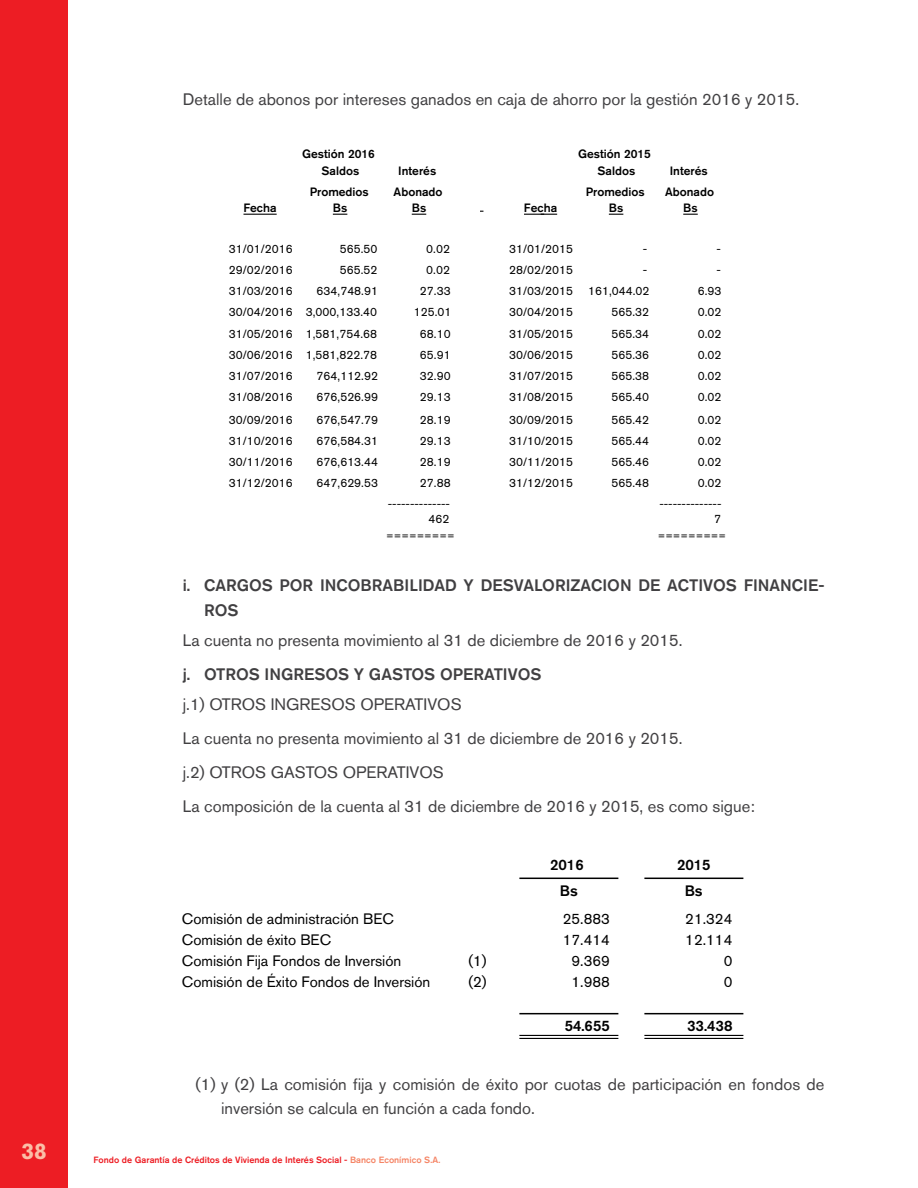
<style>
.page{position:relative;width:918px;height:1188px;background:#fff}
.page>*{position:absolute;margin:0;border:0;box-sizing:border-box;transform-origin:0 0}
.t1{font:700 22.5px "Akzidenz Grotesk BQ";color:#fbbea7}
.t2{font:16.5px/34px "Akzidenz Grotesk BQ";color:#414042}
.t3{font:500 16.5px/25.5px "Akzidenz Grotesk BQ";color:#414042}
.t4{font:15px "Akzidenz Grotesk BQ";color:#010101}
.t5{font:500 15px "Akzidenz Grotesk BQ";color:#010101}
.t6{font:12px "Akzidenz Grotesk BQ";color:#010101}
.t7{font:500 12px "Akzidenz Grotesk BQ";color:#010101}
.t8{font:10.5px "Akzidenz Grotesk BQ";color:#010101}
.t9{font:500 9px "Akzidenz Grotesk BQ";color:#ed1d24}
.s1{color:#f58465}
</style>
<div class="page">
<div style="left:0;top:0;width:68px;height:1188px;background:#ed1d24"></div>
<hr style="left:243px;top:214px;width:34px;height:1px;background:#010101">
<svg style="left:333px;top:214px;width:14px;height:1px"></svg>
<svg style="left:412px;top:214px;width:14px;height:1px"></svg>
<hr style="left:524px;top:214px;width:33px;height:1px;background:#010101">
<svg style="left:609px;top:214px;width:14px;height:1px"></svg>
<svg style="left:683px;top:214px;width:15px;height:1px"></svg>
<hr style="left:519px;top:878px;width:99px;height:1px;background:#000">
<hr style="left:519px;top:1013px;width:99px;height:1px;background:#000">
<hr style="left:519px;top:1035px;width:99px;height:1px;background:#000">
<hr style="left:519px;top:1038px;width:99px;height:1px;background:#000">
<hr style="left:644px;top:878px;width:99px;height:1px;background:#000">
<hr style="left:644px;top:1013px;width:99px;height:1px;background:#000">
<hr style="left:644px;top:1035px;width:99px;height:1px;background:#000">
<hr style="left:644px;top:1038px;width:99px;height:1px;background:#000">
<h1 class="t1" style="left:21px;top:1138px;width:27px">38</h1>
<h2 class="t2" style="left:183px;top:82px;width:618px">Detalle de abonos por intereses ganados en caja de ahorro por la gestión 2016 y 2015.</h2>
<p class="t7" style="left:302px;top:147px;width:74px">Gestión 2016</p>
<p class="t7" style="left:578px;top:147px;width:74px">Gestión 2015</p>
<p class="t7" style="left:322px;top:163px;width:39px">Saldos</p>
<p class="t7" style="left:398px;top:163px;width:39px">Interés</p>
<p class="t7" style="left:598px;top:163px;width:39px">Saldos</p>
<p class="t7" style="left:670px;top:163px;width:39px">Interés</p>
<p class="t7" style="left:310px;top:184px;width:61px">Promedios</p>
<p class="t7" style="left:394px;top:184px;width:50px">Abonado</p>
<p class="t7" style="left:586px;top:184px;width:61px">Promedios</p>
<p class="t7" style="left:665px;top:184px;width:50px">Abonado</p>
<p class="t7" style="left:243px;top:201px;width:35px">Fecha</p>
<p class="t7" style="left:333px;top:201px;width:16px">Bs</p>
<p class="t7" style="left:412px;top:201px;width:16px">Bs</p>
<p class="t7" style="left:524px;top:201px;width:35px">Fecha</p>
<p class="t7" style="left:609px;top:201px;width:16px">Bs</p>
<p class="t7" style="left:683px;top:201px;width:16px">Bs</p>
<p class="t6" style="left:229px;top:241px;width:65px">31/01/2016</p>
<p class="t6" style="left:340px;top:241px;width:39px">565.50</p>
<p class="t6" style="left:426px;top:241px;width:25px">0.02</p>
<p class="t6" style="left:509px;top:241px;width:65px">31/01/2015</p>
<p class="t6" style="left:643px;top:241px;width:6px">-</p>
<p class="t6" style="left:717px;top:241px;width:6px">-</p>
<p class="t6" style="left:229px;top:262px;width:65px">29/02/2016</p>
<p class="t6" style="left:340px;top:262px;width:39px">565.52</p>
<p class="t6" style="left:426px;top:262px;width:25px">0.02</p>
<p class="t6" style="left:509px;top:262px;width:65px">28/02/2015</p>
<p class="t6" style="left:643px;top:262px;width:6px">-</p>
<p class="t6" style="left:717px;top:262px;width:6px">-</p>
<p class="t6" style="left:229px;top:283px;width:65px">31/03/2016</p>
<p class="t6" style="left:317px;top:283px;width:63px">634,748.91</p>
<p class="t6" style="left:420px;top:283px;width:32px">27.33</p>
<p class="t6" style="left:509px;top:283px;width:142px">31/03/2015 161,044.02</p>
<p class="t6" style="left:698px;top:283px;width:25px">6.93</p>
<p class="t6" style="left:229px;top:304px;width:150px">30/04/2016 3,000,133.40</p>
<p class="t6" style="left:414px;top:304px;width:39px">125.01</p>
<p class="t6" style="left:509px;top:304px;width:65px">30/04/2015</p>
<p class="t6" style="left:611px;top:304px;width:39px">565.32</p>
<p class="t6" style="left:698px;top:304px;width:25px">0.02</p>
<p class="t6" style="left:229px;top:327px;width:150px">31/05/2016 1,581,754.68</p>
<p class="t6" style="left:420px;top:327px;width:32px">68.10</p>
<p class="t6" style="left:509px;top:327px;width:65px">31/05/2015</p>
<p class="t6" style="left:611px;top:327px;width:39px">565.34</p>
<p class="t6" style="left:698px;top:327px;width:25px">0.02</p>
<p class="t6" style="left:229px;top:348px;width:150px">30/06/2016 1,581,822.78</p>
<p class="t6" style="left:420px;top:348px;width:32px">65.91</p>
<p class="t6" style="left:509px;top:348px;width:65px">30/06/2015</p>
<p class="t6" style="left:611px;top:348px;width:39px">565.36</p>
<p class="t6" style="left:698px;top:348px;width:25px">0.02</p>
<p class="t6" style="left:229px;top:369px;width:65px">31/07/2016</p>
<p class="t6" style="left:317px;top:369px;width:63px">764,112.92</p>
<p class="t6" style="left:420px;top:369px;width:32px">32.90</p>
<p class="t6" style="left:509px;top:369px;width:65px">31/07/2015</p>
<p class="t6" style="left:611px;top:369px;width:39px">565.38</p>
<p class="t6" style="left:698px;top:369px;width:25px">0.02</p>
<p class="t6" style="left:229px;top:390px;width:65px">31/08/2016</p>
<p class="t6" style="left:317px;top:390px;width:63px">676,526.99</p>
<p class="t6" style="left:420px;top:390px;width:32px">29.13</p>
<p class="t6" style="left:509px;top:390px;width:65px">31/08/2015</p>
<p class="t6" style="left:611px;top:390px;width:39px">565.40</p>
<p class="t6" style="left:698px;top:390px;width:25px">0.02</p>
<p class="t6" style="left:229px;top:412px;width:65px">30/09/2016</p>
<p class="t6" style="left:317px;top:412px;width:63px">676,547.79</p>
<p class="t6" style="left:420px;top:412px;width:32px">28.19</p>
<p class="t6" style="left:509px;top:412px;width:65px">30/09/2015</p>
<p class="t6" style="left:611px;top:412px;width:39px">565.42</p>
<p class="t6" style="left:698px;top:412px;width:25px">0.02</p>
<p class="t6" style="left:229px;top:433px;width:65px">31/10/2016</p>
<p class="t6" style="left:317px;top:433px;width:63px">676,584.31</p>
<p class="t6" style="left:420px;top:433px;width:32px">29.13</p>
<p class="t6" style="left:509px;top:433px;width:65px">31/10/2015</p>
<p class="t6" style="left:611px;top:433px;width:39px">565.44</p>
<p class="t6" style="left:698px;top:433px;width:25px">0.02</p>
<p class="t6" style="left:229px;top:454px;width:65px">30/11/2016</p>
<p class="t6" style="left:317px;top:454px;width:63px">676,613.44</p>
<p class="t6" style="left:420px;top:454px;width:32px">28.19</p>
<p class="t6" style="left:509px;top:454px;width:65px">30/11/2015</p>
<p class="t6" style="left:611px;top:454px;width:39px">565.46</p>
<p class="t6" style="left:698px;top:454px;width:25px">0.02</p>
<p class="t6" style="left:229px;top:475px;width:65px">31/12/2016</p>
<p class="t6" style="left:317px;top:475px;width:63px">647,629.53</p>
<p class="t6" style="left:420px;top:475px;width:32px">27.88</p>
<p class="t6" style="left:509px;top:475px;width:65px">31/12/2015</p>
<p class="t6" style="left:611px;top:475px;width:39px">565.48</p>
<p class="t6" style="left:698px;top:475px;width:25px">0.02</p>
<p class="t6" style="left:388px;top:496px;width:64px">--------------</p>
<p class="t6" style="left:659px;top:496px;width:64px">--------------</p>
<p class="t6" style="left:428px;top:511px;width:22px">462</p>
<p class="t6" style="left:714px;top:511px;width:8px">7</p>
<p class="t8" style="left:386px;top:529px;width:70px">=========</p>
<p class="t8" style="left:658px;top:529px;width:70px">=========</p>
<h2 class="t3" style="left:204px;top:572px;width:622px;text-indent:-21px">i. CARGOS POR INCOBRABILIDAD Y DESVALORIZACION DE ACTIVOS FINANCIE-<br>ROS</h2>
<h2 class="t2" style="left:183px;top:623px;width:501px">La cuenta no presenta movimiento al 31 de diciembre de 2016 y 2015.</h2>
<h2 class="t3" style="left:183px;top:661px;width:360px">j. OTROS INGRESOS Y GASTOS OPERATIVOS</h2>
<h2 class="t2" style="left:183px;top:687px;width:573px">j.1) OTROS INGRESOS OPERATIVOS<br>La cuenta no presenta movimiento al 31 de diciembre de 2016 y 2015.<br>j.2) OTROS GASTOS OPERATIVOS<br>La composición de la cuenta al 31 de diciembre de 2016 y 2015, es como sigue:</h2>
<p class="t5" style="left:550px;top:856px;width:35px">2016</p>
<p class="t5" style="left:677px;top:856px;width:35px">2015</p>
<p class="t5" style="left:560px;top:881px;width:20px">Bs</p>
<p class="t5" style="left:685px;top:881px;width:20px">Bs</p>
<p class="t4" style="left:182px;top:910px;width:213px">Comisión de administración BEC</p>
<p class="t4" style="left:563px;top:910px;width:49px">25.883</p>
<p class="t4" style="left:685px;top:910px;width:49px">21.324</p>
<p class="t4" style="left:182px;top:931px;width:151px">Comisión de éxito BEC</p>
<p class="t4" style="left:563px;top:931px;width:49px">17.414</p>
<p class="t4" style="left:685px;top:931px;width:49px">12.114</p>
<p class="t4" style="left:182px;top:952px;width:221px">Comisión Fija Fondos de Inversión</p>
<p class="t4" style="left:468px;top:952px;width:20px">(1)</p>
<p class="t4" style="left:572px;top:952px;width:40px">9.369</p>
<p class="t4" style="left:724px;top:952px;width:10px">0</p>
<p class="t4" style="left:182px;top:973px;width:250px">Comisión de Éxito Fondos de Inversión</p>
<p class="t4" style="left:468px;top:973px;width:20px">(2)</p>
<p class="t4" style="left:572px;top:973px;width:40px">1.988</p>
<p class="t4" style="left:724px;top:973px;width:10px">0</p>
<p class="t5" style="left:565px;top:1016px;width:47px">54.655</p>
<p class="t5" style="left:687px;top:1016px;width:47px">33.438</p>
<h2 class="t2" style="left:221px;top:1073px;width:605px;line-height:23.2px;text-indent:-26px">(1) y (2) La comisión fija y comisión de éxito por cuotas de participación en fondos de inversión se calcula en función a cada fondo.</h2>
<p class="t9" style="left:94px;top:1155px;width:348px">Fondo de Garantía de Créditos de Vivienda de Interés Social - <span class="s1">Banco Econímico S.A.</span></p>
</div>
